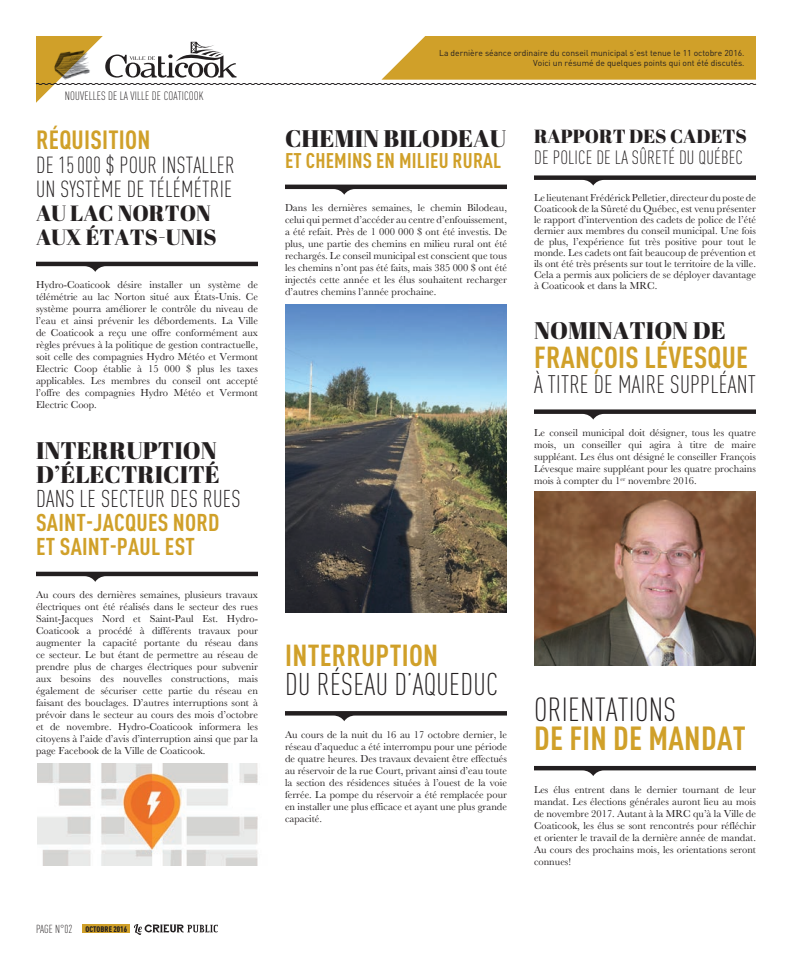
<style>
.page{position:relative;width:792px;height:972px;background:#fff}
.page>*{position:absolute;margin:0;border:0;box-sizing:border-box;transform-origin:0 0}
.t1{font:700 condensed 33px "DINOT";letter-spacing:.01em;color:#d0a029}
.t2{font:300 condensed 33px "DINOT";letter-spacing:.01em;color:#231f20}
.t3{font:300 condensed 31px "DINOT";letter-spacing:.01em;color:#231f20}
.t4{font:700 condensed 30px "DINOT";letter-spacing:.01em;color:#d0a029}
.t5{font:700 condensed 26px "DINOT";letter-spacing:.01em;color:#d0a029}
.t6{font:300 condensed 25px "DINOT";letter-spacing:.01em;color:#231f20}
.t7{font:24px/24px "Abril Fatface";color:#231f20}
.t8{font:700 condensed 24px/24px "DINOT";letter-spacing:.01em;color:#d0a029}
.t9{font:300 condensed 24px "DINOT";letter-spacing:.01em;color:#231f20}
.t10{font:300 condensed 23px/24px "DINOT";letter-spacing:.01em;color:#231f20}
.t11{font:22px/24px "Abril Fatface";color:#231f20}
.t12{font:700 condensed 21px "DINOT";letter-spacing:.01em;color:#d0a029}
.t13{font:300 condensed 19px "DINOT";letter-spacing:.01em;color:#231f20}
.t14{font:19px "Abril Fatface";color:#231f20}
.t15{font:300 condensed 12px "DINOT";letter-spacing:.01em;color:#231f20}
.t16{font:300 condensed 11.5px "DINOT";color:#231f20}
.t17{font:10.5px/12px "Baskerville";color:#231f20;text-align:justify}
.t18{font:8.5px/10px "DINOT";color:#231f20;text-align:right}
.t19{font:900 condensed 8px "DINOT";letter-spacing:.01em;color:#231f20}
.s1{font-family:"Bask Old Face"}
</style>
<div class="page">
<div style="left:82px;top:924px;width:48px;height:9px;background:#d0a029"></div>
<svg style="left:134px;top:924px;width:84px;height:11px"></svg>
<svg style="left:35px;top:36px;width:722px;height:67px"></svg>
<svg style="left:36px;top:262px;width:222px;height:10px"></svg>
<svg style="left:36px;top:572px;width:222px;height:10px"></svg>
<svg style="left:285px;top:185px;width:222px;height:10px"></svg>
<svg style="left:285px;top:711px;width:222px;height:10px"></svg>
<svg style="left:534px;top:175px;width:222px;height:11px"></svg>
<svg style="left:534px;top:409px;width:222px;height:11px"></svg>
<svg style="left:534px;top:766px;width:222px;height:10px"></svg>
<img style="left:285px;top:304px;width:222px;height:309px">
<img style="left:534px;top:492px;width:222px;height:173px">
<img style="left:37px;top:763px;width:221px;height:103px">
<p class="t15" style="left:65px;top:89px;width:140px">NOUVELLES DE LA VILLE DE COATICOOK</p>
<h3 class="t5" style="left:36px;top:124px;width:116px">RÉQUISITION</h3>
<h3 class="t10" style="left:36px;top:153px;width:200px">DE 15000 $ POUR INSTALLER<br>UN SYSTÈME DE TÉLÉMÉTRIE</h3>
<h3 class="t11" style="left:36px;top:201px;width:182px">AU LAC NORTON<br>AUX ÉTATS-UNIS</h3>
<p class="t17" style="left:36px;top:279px;width:224px">Hydro-Coaticook désire installer un système de télémétrie au lac Norton situé aux États-Unis. Ce système pourra améliorer le contrôle du niveau de l’eau et ainsi prévenir les débordements. La Ville de Coaticook a reçu une offre conformément aux règles prévues à la politique de gestion contractuelle, soit celle des compagnies Hydro Météo et Vermont Electric Coop établie à 15 000 <span class="s1">$</span> plus les taxes applicables. Les membres du conseil ont accepté l’offre des compagnies Hydro Météo et Vermont Electric Coop.</p>
<h3 class="t7" style="left:36px;top:438px;width:183px">INTERRUPTION<br>D’ÉLECTRICITÉ</h3>
<h3 class="t9" style="left:36px;top:485px;width:204px">DANS LE SECTEUR DES RUES</h3>
<h3 class="t8" style="left:36px;top:511px;width:185px">SAINT-JACQUES NORD<br>ET SAINT-PAUL EST</h3>
<p class="t17" style="left:36px;top:589px;width:224px">Au cours des dernières semaines, plusieurs travaux électriques ont été réalisés dans le secteur des rues Saint-Jacques Nord et Saint-Paul Est. Hydro-Coaticook a procédé à différents travaux pour augmenter la capacité portante du réseau dans ce secteur. Le but étant de permettre au réseau de prendre plus de charges électriques pour subvenir aux besoins des nouvelles constructions, mais également de sécuriser cette partie du réseau en faisant des bouclages. D’autres interruptions sont à prévoir dans le secteur au cours des mois d’octobre et de novembre. Hydro-Coaticook informera les citoyens à l’aide d’avis d’interruption ainsi que par la page Facebook de la Ville de Coaticook.</p>
<p class="t16" style="left:36px;top:922px;width:5px">PAGE</p>
<p class="t16" style="left:55px;top:922px;width:19px">N°02</p>
<p class="t19" style="left:85px;top:924px;width:43px">OCTOBRE 2016</p>
<p class="t18" style="left:439px;top:48px;width:307px">La dernière séance ordinaire du conseil municipal s’est tenue le 11 octobre 2016.<br>Voici un résumé de quelques points qui ont été discutés.</p>
<h3 class="t7" style="left:285px;top:126px;width:223px">CHEMIN BILODEAU</h3>
<h3 class="t12" style="left:285px;top:148px;width:218px">ET CHEMINS EN MILIEU RURAL</h3>
<p class="t17" style="left:285px;top:202px;width:224px">Dans les dernières semaines, le chemin Bilodeau, celui qui permet d’accéder au centre d’enfouissement, a été refait. Près de 1 000 000 <span class="s1">$</span> ont été investis. De plus, une partie des chemins en milieu rural ont été rechargés. Le conseil municipal est conscient que tous les chemins n’ont pas été faits, mais 385 000 <span class="s1">$</span> ont été injectés cette année et les élus souhaitent recharger d’autres chemins l’année prochaine.</p>
<h3 class="t14" style="left:534px;top:122px;width:214px">RAPPORT DES CADETS</h3>
<h3 class="t13" style="left:534px;top:146px;width:210px">DE POLICE DE LA SÛRETÉ DU QUÉBEC</h3>
<p class="t17" style="left:534px;top:192px;width:224px;line-height:11px">Le lieutenant Frédérick Pelletier, directeur du poste de Coaticook de la Sûreté du Québec, est venu présenter le rapport d’intervention des cadets de police de l’été dernier aux membres du conseil municipal. Une fois de plus, l’expérience fut très positive pour tout le monde. Les cadets ont fait beaucoup de prévention et ils ont été très présents sur tout le territoire de la ville.<br>Cela a permis aux policiers de se déployer davantage à Coaticook et dans la MRC.</p>
<h3 class="t7" style="left:534px;top:318px;width:193px">NOMINATION DE</h3>
<h3 class="t4" style="left:534px;top:339px;width:215px">FRANÇOIS LÉVESQUE</h3>
<h3 class="t6" style="left:534px;top:370px;width:223px">À TITRE DE MAIRE SUPPLÉANT</h3>
<p class="t17" style="left:534px;top:427px;width:224px">Le conseil municipal doit désigner, tous les quatre mois, un conseiller qui agira à titre de maire suppléant. Les élus ont désigné le conseiller François Lévesque maire suppléant pour les quatre prochains mois à compter du 1<sup>er</sup> novembre 2016.</p>
<h3 class="t4" style="left:285px;top:637px;width:155px">INTERRUPTION</h3>
<h2 class="t3" style="left:285px;top:666px;width:214px">DU RÉSEAU D’AQUEDUC</h2>
<p class="t17" style="left:285px;top:728px;width:224px">Au cours de la nuit du 16 au 17 octobre dernier, le réseau d’aqueduc a été interrompu pour une période de quatre heures. Des travaux devaient être effectués au réservoir de la rue Court, privant ainsi d’eau toute la section des résidences situées à l’ouest de la voie ferrée. La pompe du réservoir a été remplacée pour en installer une plus efficace et ayant une plus grande capacité.</p>
<h1 class="t2" style="left:534px;top:690px;width:140px">ORIENTATIONS</h1>
<h1 class="t1" style="left:534px;top:718px;width:213px">DE FIN DE MANDAT</h1>
<p class="t17" style="left:534px;top:783px;width:224px">Les élus entrent dans le dernier tournant de leur mandat. Les élections générales auront lieu au mois de novembre 2017. Autant à la MRC qu’à la Ville de Coaticook, les élus se sont rencontrés pour réfléchir et orienter le travail de la dernière année de mandat.<br>Au cours des prochains mois, les orientations seront connues!</p>
</div>
